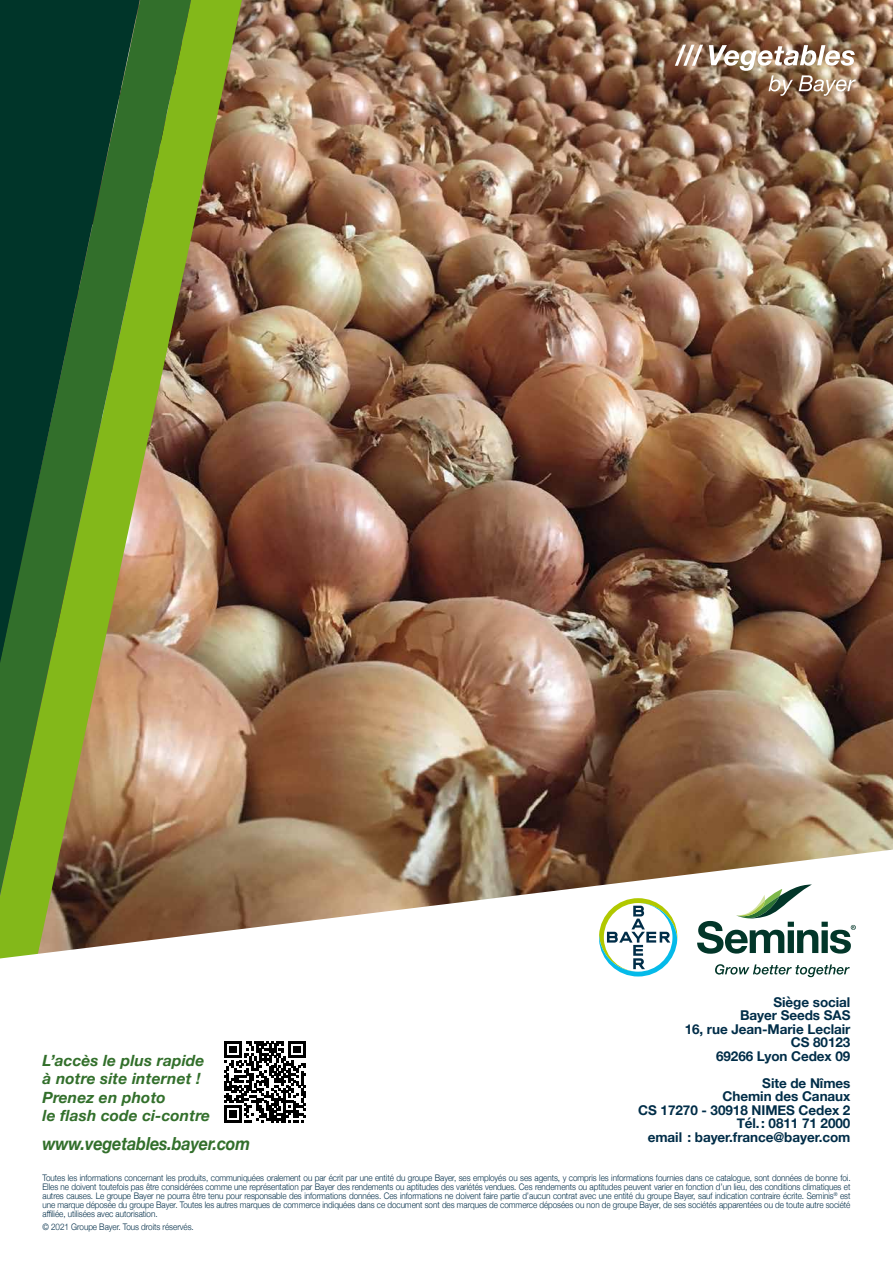
<style>
.page{position:relative;width:893px;height:1263px;background:#fff}
.page>*{position:absolute;margin:0;border:0;box-sizing:border-box;transform-origin:0 0}
.t1{font:italic 700 18px "Helvetica Neue";letter-spacing:-.01em;color:#326f2b;scale:.9 1}
.t2{font:italic 700 15.45px/18.3px "Helvetica Neue";letter-spacing:.01em;color:#326f2b}
.t3{font:700 13.5px/13.5px "Helvetica Neue";letter-spacing:-.005em;color:#002d48;text-align:right}
.t4{font:300 9px/9px "Helvetica Neue";letter-spacing:-.005em;color:#002d48;text-align:justify;scale:.9 1}
</style>
<div class="page">
<img style="left:246px;top:0;width:647px;height:847px">
<img style="left:196px;top:0;width:50px;height:847px">
<img style="left:0;top:0;width:196px;height:847px">
<svg style="left:0;top:0;width:146px;height:755px;background:#3a682d"></svg>
<svg style="left:0;top:847px;width:893px;height:131px"></svg>
<svg style="left:599px;top:898px;width:78px;height:78px"></svg>
<svg style="left:715px;top:964px;width:135px;height:13px"></svg>
<svg style="left:697px;top:884px;width:159px;height:70px"></svg>
<svg style="left:224px;top:1041px;width:82px;height:82px"></svg>
<svg style="left:675px;top:45px;width:28px;height:21px"></svg>
<img style="left:709px;top:45px;width:147px;height:51px">
<h3 class="t3" style="left:685px;top:995px;width:167px">Siège social<br>Bayer Seeds SAS<br>16, rue Jean-Marie Leclair<br>CS 80123<br>69266 Lyon Cedex 09</h3>
<h3 class="t3" style="left:638px;top:1076px;width:214px">Site de Nîmes<br>Chemin des Canaux<br>CS 17270 - 30918 NIMES Cedex 2<br>Tél.: 0811 71 2000<br>email : bayer.france@bayer.com</h3>
<p class="t4" style="left:43px;top:1173px;width:899px">Toutes les informations concernant les produits, communiquées oralement ou par écrit par une entité du groupe Bayer, ses employés ou ses agents, y compris les informations fournies dans ce catalogue, sont données de bonne foi.<br>Elles ne doivent toutefois pas être considérées comme une représentation par Bayer des rendements ou aptitudes des variétés vendues. Ces rendements ou aptitudes peuvent varier en fonction d’un lieu, des conditions climatiques et autres causes. Le groupe Bayer ne pourra être tenu pour responsable des informations données. Ces informations ne doivent faire partie d’aucun contrat avec une entité du groupe Bayer, sauf indication contraire écrite. Seminis<sup>®</sup> est une marque déposée du groupe Bayer. Toutes les autres marques de commerce indiquées dans ce document sont des marques de commerce déposées ou non de groupe Bayer, de ses sociétés apparentées ou de toute autre société affiliée, utilisées avec autorisation.</p>
<p class="t4" style="left:43px;top:1222px;width:170px">© 2021 Groupe Bayer. Tous droits réservés.</p>
<h2 class="t2" style="left:43px;top:1052px;width:169px">L’accès le plus rapide à notre site internet !<br>Prenez en photo<br>le flash code ci-contre</h2>
<h1 class="t1" style="left:43px;top:1130px;width:232px">www.vegetables.bayer.com</h1>
</div>
